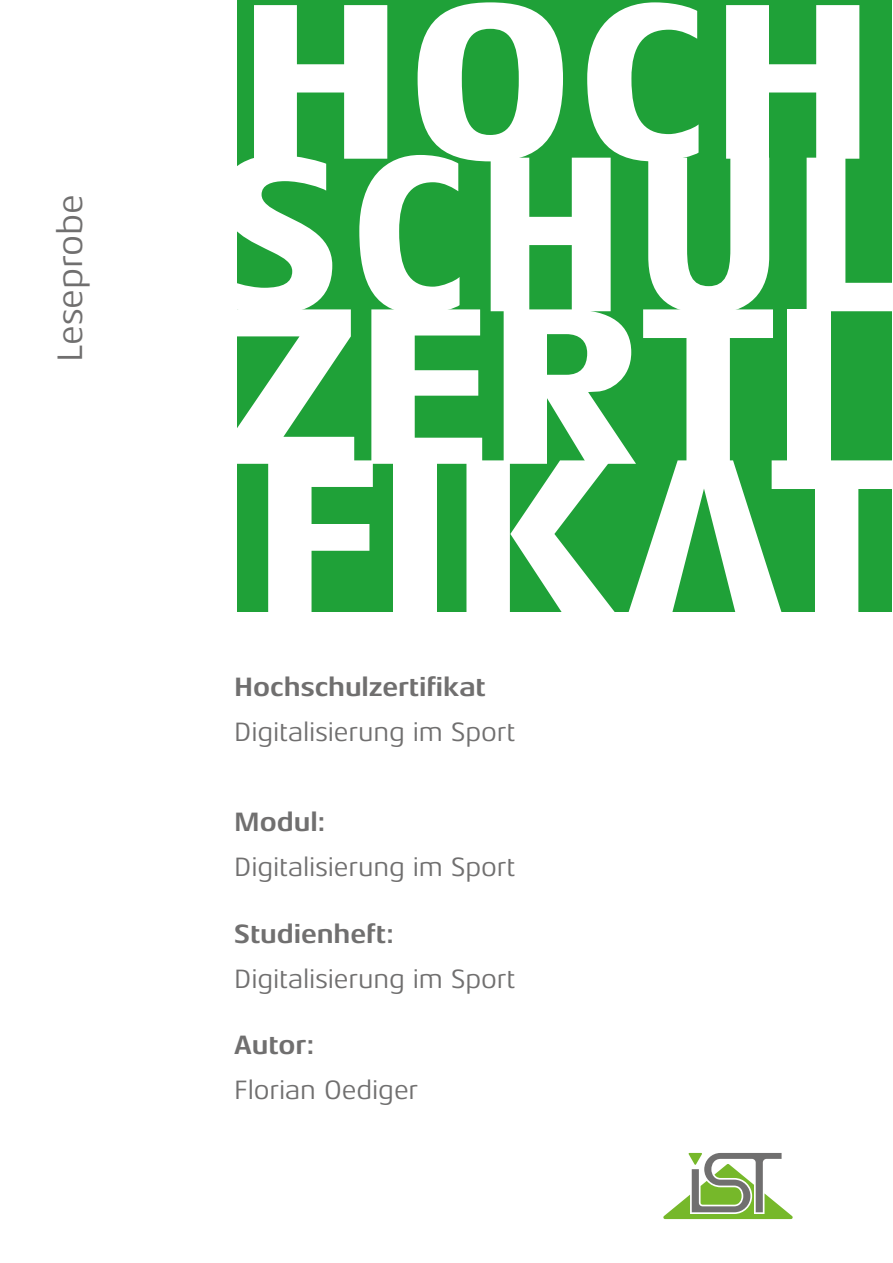
<style>
.page{position:relative;width:893px;height:1263px;background:#fff}
.page>*{position:absolute;margin:0;border:0;box-sizing:border-box;transform-origin:0 0}
.t1{font:800 226.95px "Aeonis LT Pro";letter-spacing:-.02em;color:#fff}
.t2{font:800 225.9px "Aeonis LT Pro";letter-spacing:.04em;color:#fff;scale:.9 1}
.t3{font:800 225.9px "Aeonis LT Pro";letter-spacing:.04em;color:#fff}
.t4{font:36px "Aeonis LT Pro";letter-spacing:-.005em;color:#706f6f}
.t5{font:27px "Aeonis LT Pro";letter-spacing:-.005em;color:#706f6f}
.t6{font:700 27px "Aeonis LT Pro";letter-spacing:-.005em;color:#706f6f}
</style>
<div class="page">
<svg style="left:663px;top:1153px;width:130px;height:66px"></svg>
<div style="left:237px;top:0;width:655px;height:612px;background:#1fa138"></div>
<h3 class="t4" style="left:50px;top:362px;width:169px;rotate:-90deg">Leseprobe</h3>
<h2 class="t3" style="left:237px;top:-41px;width:640px">HOCH</h2>
<h2 class="t2" style="left:213px;top:111px;width:771px">SCHUL</h2>
<h1 class="t1" style="left:224px;top:263px;width:625px">ZERTI</h1>
<h1 class="t1" style="left:251px;top:414px;width:654px">FIKAT</h1>
<p class="t6" style="left:234px;top:672px;width:253px">Hochschulzertifikat</p>
<p class="t5" style="left:234px;top:717px;width:283px">Digitalisierung im Sport</p>
<p class="t6" style="left:234px;top:807px;width:93px">Modul:</p>
<p class="t5" style="left:234px;top:852px;width:283px">Digitalisierung im Sport</p>
<p class="t6" style="left:234px;top:919px;width:162px">Studienheft:</p>
<p class="t5" style="left:234px;top:964px;width:283px">Digitalisierung im Sport</p>
<p class="t6" style="left:234px;top:1030px;width:82px">Autor:</p>
<p class="t5" style="left:234px;top:1075px;width:185px">Florian Oediger</p>
</div>
